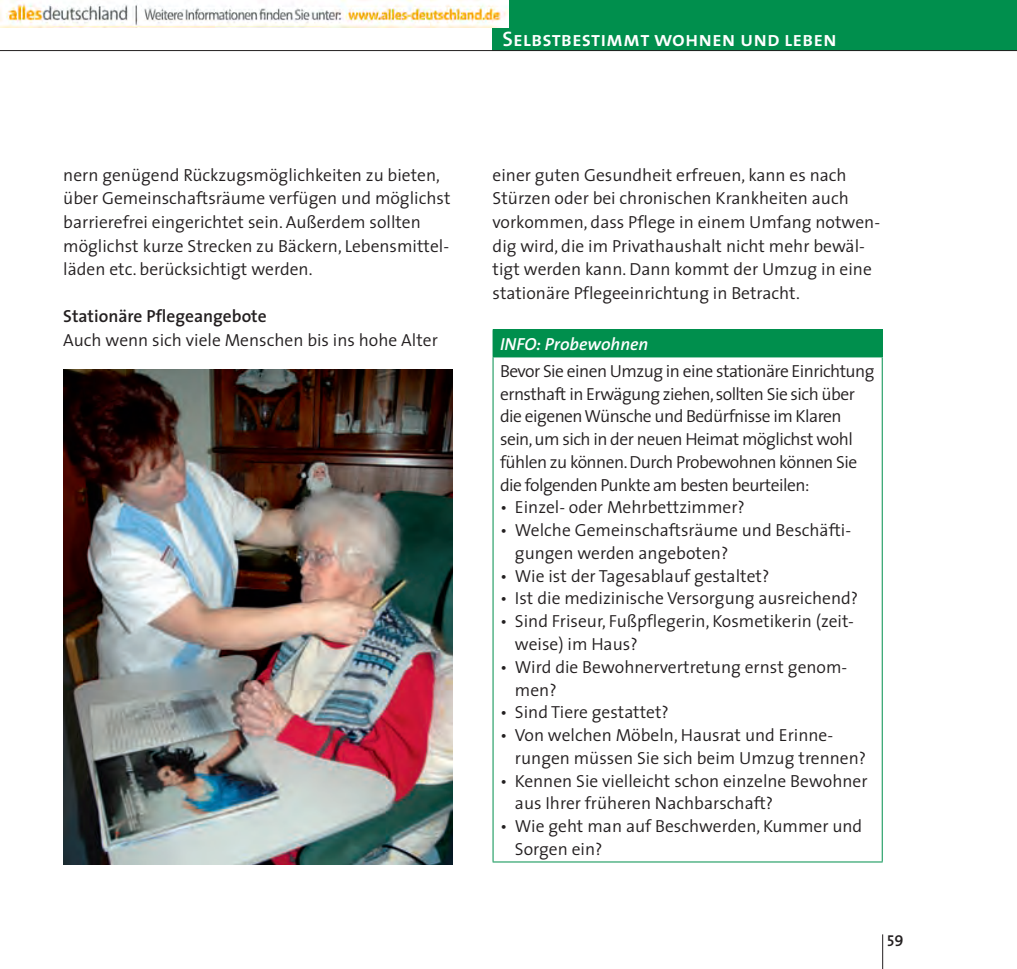
<style>
.page{position:relative;width:1017px;height:969px;background:#fff}
.page>*{position:absolute;margin:0;border:0;box-sizing:border-box;transform-origin:0 0}
.t1{font:21px "The Sans Semi Bold Caps";color:#fff}
.t2{font:300 17.5px/23.6px "The Sans";color:#231f20}
.t3{font:300 17.5px/22.8px "The Sans";letter-spacing:-.03em;color:#231f20}
.t4{font:600 17.5px "The Sans";color:#231f20}
.t5{font:15.75px "The Sans Semi Bold Caps";color:#231f20}
.s1{font-family:"The Sans Semi Bold Caps";font-weight:400;font-style:italic;color:#fff}
.s2{font-weight:600;font-style:italic;color:#fff}
</style>
<div class="page">
<div style="left:492px;top:0;width:524px;height:51px;background:#008f4d"></div>
<div style="left:493px;top:330px;width:389px;height:27px;background:#008f4d"></div>
<hr style="left:492px;top:329px;width:390px;height:1px;background:#008f4d">
<svg style="left:492px;top:330px;width:1px;height:26px"></svg>
<hr style="left:492px;top:356px;width:390px;height:1px;background:#008f4d">
<hr style="left:492px;top:357px;width:1px;height:504px;background:#008f4d">
<hr style="left:881px;top:357px;width:1px;height:504px;background:#008f4d">
<hr style="left:492px;top:861px;width:390px;height:1px;background:#008f4d">
<img style="left:63px;top:369px;width:390px;height:495px">
<hr style="left:0;top:50px;width:1016px;height:1px;background:#231f20">
<hr style="left:882px;top:934px;width:1px;height:34px;background:#231f20">
<img style="left:0;top:0;width:508px;height:27px">
<p class="t1" style="left:502px;top:21px;width:336px">Selbstbestimmt wohnen und leben</p>
<p class="t2" style="left:63px;top:162px;width:388px">nern genügend Rückzugsmöglichkeiten zu bieten, über Gemeinschaftsräume verfügen und möglichst barrierefrei eingerichtet sein. Außerdem sollten möglichst kurze Strecken zu Bäckern, Lebensmittel&shy;läden etc. berücksichtigt werden.</p>
<p class="t4" style="left:63px;top:302px;width:205px">Stationäre Pflegeangebote</p>
<p class="t2" style="left:63px;top:327px;width:376px">Auch wenn sich viele Menschen bis ins hohe Alter</p>
<p class="t2" style="left:492px;top:162px;width:389px">einer guten Gesundheit erfreuen, kann es nach Stürzen oder bei chronischen Krankheiten auch vorkommen, dass Pflege in einem Umfang notwen&shy;dig wird, die im Privathaushalt nicht mehr bewäl&shy;tigt werden kann. Dann kommt der Umzug in eine stationäre Pflegeeinrichtung in Betracht.</p>
<p class="t3" style="left:500px;top:329px;width:376px;line-height:27.1px"><span class="s1">Info:</span> <span class="s2">Probewohnen<br></span>Bevor Sie einen Umzug in eine stationäre Einrichtung</p>
<p class="t3" style="left:500px;top:381px;width:359px">ernsthaft in Erwägung ziehen, sollten Sie sich über die eigenen Wünsche und Bedürfnisse im Klaren sein, um sich in der neuen Heimat möglichst wohl fühlen zu können. Durch Probewohnen können Sie die folgenden Punkte am besten beurteilen:</p>
<p class="t2" style="left:500px;top:495px;width:246px">• Einzel- oder Mehrbettzimmer?</p>
<p class="t2" style="left:515px;top:518px;width:338px;line-height:22.8px;text-indent:-15px">• Welche Gemeinschaftsräume und Beschäfti&shy;gungen werden angeboten?</p>
<p class="t2" style="left:500px;top:563px;width:271px">• Wie ist der Tagesablauf gestaltet?</p>
<p class="t2" style="left:500px;top:586px;width:359px">• Ist die medizinische Versorgung ausreichend?</p>
<p class="t2" style="left:515px;top:609px;width:340px;line-height:22.8px;text-indent:-15px">• Sind Friseur, Fußpflegerin, Kosmetikerin (zeit&shy;weise) im Haus?</p>
<p class="t2" style="left:515px;top:654px;width:334px;line-height:22.8px;text-indent:-15px">• Wird die Bewohnervertretung ernst genom&shy;men?</p>
<p class="t2" style="left:500px;top:699px;width:170px">• Sind Tiere gestattet?</p>
<p class="t2" style="left:515px;top:723px;width:353px;line-height:22.8px;text-indent:-15px">• Von welchen Möbeln, Hausrat und Erinne&shy;rungen müssen Sie sich beim Umzug trennen?</p>
<p class="t2" style="left:515px;top:768px;width:354px;line-height:22.8px;text-indent:-15px">• Kennen Sie vielleicht schon einzelne Bewohner aus Ihrer früheren Nachbarschaft?</p>
<p class="t2" style="left:515px;top:814px;width:349px;line-height:22.8px;text-indent:-15px">• Wie geht man auf Beschwerden, Kummer und<br>Sorgen ein?</p>
<p class="t5" style="left:887px;top:926px;width:9px">59</p>
</div>
